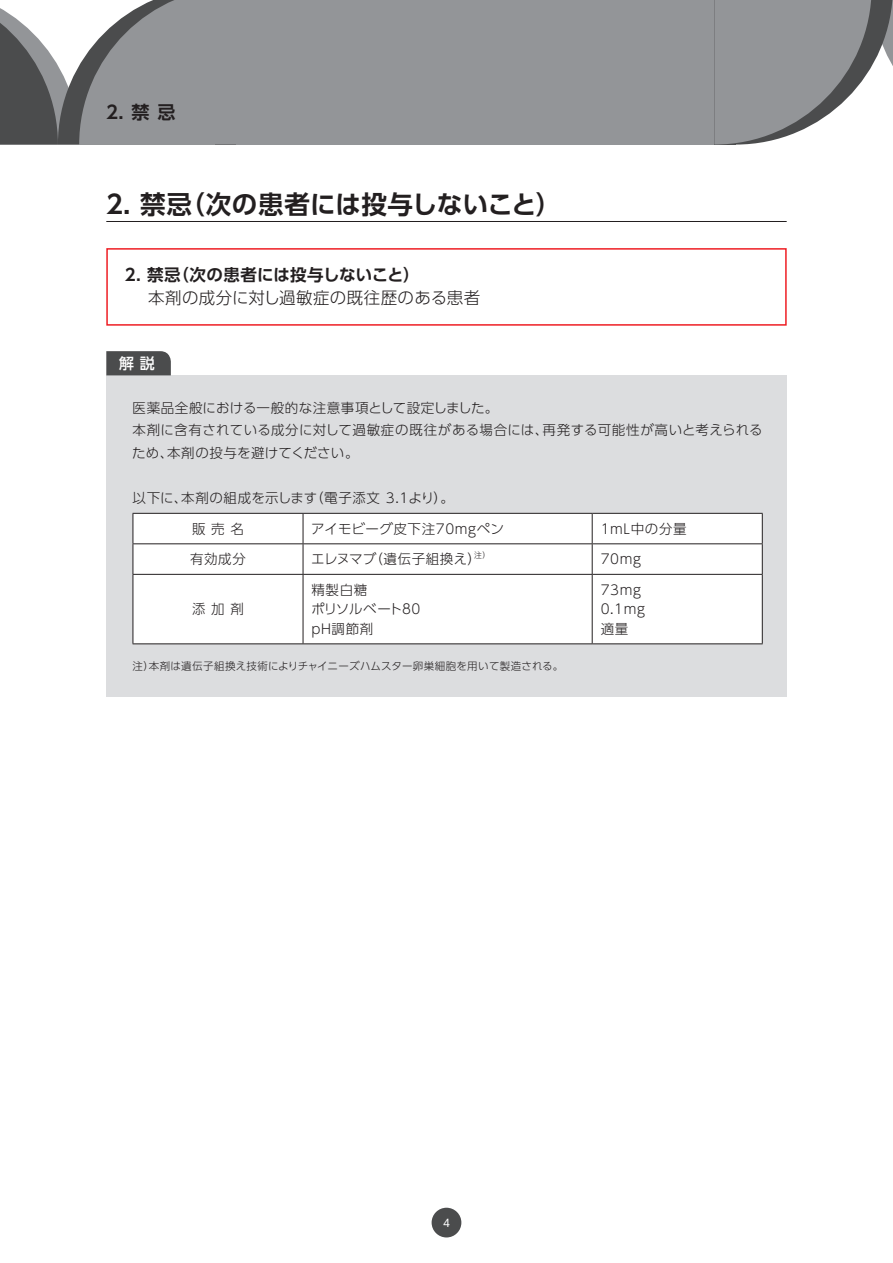
<style>
.page{position:relative;width:893px;height:1263px;background:#fff}
.page>*{position:absolute;margin:0;border:0;box-sizing:border-box;transform-origin:0 0}
.t1{font:700 25.5px "UD Shin Go Pr 6 De";letter-spacing:.02em;color:#231f20}
.t2{font:700 18px "UD Shin Go Pr 6 De";color:#231f20}
.t3{font:300 16.5px "UD Shin Go Pr 6";letter-spacing:.025em;color:#231f20}
.t4{font:700 16.5px "UD Shin Go Pr 6 De";letter-spacing:.02em;color:#231f20}
.t5{font:500 15px "UD Shin Go Pr 6";color:#fff}
.t6{font:300 13.5px/19.5px "UD Shin Go Pr 6";letter-spacing:.045em;color:#231f20}
.t7{font:300 13.5px/22.5px "UD Shin Go Pr 6";letter-spacing:.02em;color:#231f20}
.t8{font:300 13.5px "UD Shin Go Pr 6";letter-spacing:.025em;color:#231f20}
.t9{font:300 10.5px "UD Shin Go Pr 6";letter-spacing:.025em;color:#231f20}
.t10{font:10.5px "UD Shin Go Pr 6";color:#fff}
.t11{font:300 7.8px "UD Shin Go Pr 6";color:#231f20}
</style>
<div class="page">
<div style="left:464px;top:0;width:250px;height:145px;background:#939598"></div>
<svg style="left:714px;top:0;width:179px;height:145px"></svg>
<div style="left:237px;top:0;width:249px;height:145px;background:#939598"></div>
<svg style="left:0;top:0;width:237px;height:145px"></svg>
<hr style="left:106px;top:221px;width:681px;height:1px;background:#231f20">
<div style="left:106px;top:375px;width:681px;height:322px;background:#dcdddf"></div>
<svg style="left:106px;top:351px;width:65px;height:24px;background:#505152"></svg>
<div style="left:134px;top:514px;width:628px;height:129px;background:#fff"></div>
<hr style="left:133px;top:513px;width:170px;height:1px;background:#231f20">
<svg style="left:133px;top:514px;width:1px;height:29px"></svg>
<hr style="left:303px;top:513px;width:289px;height:1px;background:#231f20">
<svg style="left:303px;top:514px;width:1px;height:29px"></svg>
<hr style="left:592px;top:513px;width:171px;height:1px;background:#231f20">
<svg style="left:592px;top:514px;width:1px;height:29px"></svg>
<svg style="left:762px;top:514px;width:1px;height:29px"></svg>
<hr style="left:133px;top:543px;width:170px;height:1px;background:#231f20">
<hr style="left:133px;top:544px;width:1px;height:30px;background:#231f20">
<hr style="left:303px;top:543px;width:289px;height:1px;background:#231f20">
<hr style="left:303px;top:544px;width:1px;height:30px;background:#231f20">
<hr style="left:592px;top:543px;width:171px;height:1px;background:#231f20">
<hr style="left:592px;top:544px;width:1px;height:30px;background:#231f20">
<hr style="left:762px;top:544px;width:1px;height:30px;background:#231f20">
<hr style="left:133px;top:574px;width:170px;height:1px;background:#231f20">
<hr style="left:133px;top:575px;width:1px;height:68px;background:#231f20">
<hr style="left:303px;top:574px;width:289px;height:1px;background:#231f20">
<hr style="left:303px;top:575px;width:1px;height:68px;background:#231f20">
<hr style="left:592px;top:574px;width:171px;height:1px;background:#231f20">
<hr style="left:592px;top:575px;width:1px;height:68px;background:#231f20">
<hr style="left:762px;top:575px;width:1px;height:68px;background:#231f20">
<hr style="left:133px;top:643px;width:170px;height:1px;background:#231f20">
<hr style="left:303px;top:643px;width:289px;height:1px;background:#231f20">
<hr style="left:592px;top:643px;width:171px;height:1px;background:#231f20">
<div style="left:106px;top:248px;width:681px;height:78px;border:2px solid #ee1d23"></div>
<div style="left:432px;top:1208px;width:29px;height:29px;background:#4b4c4d;border-radius:50%"></div>
<h2 class="t2" style="left:103px;top:97px;width:74px">２. 禁 忌</h2>
<h1 class="t1" style="left:102px;top:183px;width:461px">２. 禁忌（次の患者には投与しないこと）</h1>
<p class="t4" style="left:125px;top:261px;width:296px">2. 禁忌（次の患者には投与しないこと）</p>
<p class="t3" style="left:148px;top:284px;width:334px">本剤の成分に対し過敏症の既往歴のある患者</p>
<p class="t5" style="left:119px;top:351px;width:37px">解 説</p>
<p class="t7" style="left:132px;top:396px;width:632px">医薬品全般における一般的な注意事項として設定しました。<br>本剤に含有されている成分に対して過敏症の既往がある場合には、再発する可能性が高いと考えられるため、本剤の投与を避けてください。</p>
<p class="t6" style="left:133px;top:487px;width:323px">以下に、本剤の組成を示します（電子添文 3.1より）。</p>
<p class="t6" style="left:192px;top:518px;width:53px">販 売 名</p>
<p class="t6" style="left:311px;top:518px;width:194px">アイモビーグ皮下注70mgペン</p>
<p class="t6" style="left:601px;top:518px;width:87px">1mL中の分量</p>
<p class="t6" style="left:190px;top:549px;width:57px">有効成分</p>
<p class="t8" style="left:311px;top:548px;width:171px">エレヌマブ（遺伝子組換え）</p>
<p class="t11" style="left:474px;top:548px;width:18px">注）</p>
<p class="t6" style="left:601px;top:549px;width:42px">70mg</p>
<p class="t6" style="left:192px;top:599px;width:53px">添 加 剤</p>
<p class="t6" style="left:311px;top:579px;width:111px">精製白糖<br>ポリソルベート80 pH調節剤</p>
<p class="t6" style="left:601px;top:579px;width:46px">73mg<br>0.1mg適量</p>
<p class="t9" style="left:133px;top:658px;width:432px">注）本剤は遺伝子組換え技術によりチャイニーズハムスター卵巣細胞を用いて製造される。</p>
<p class="t10" style="left:443px;top:1214px;width:8px">4</p>
</div>
